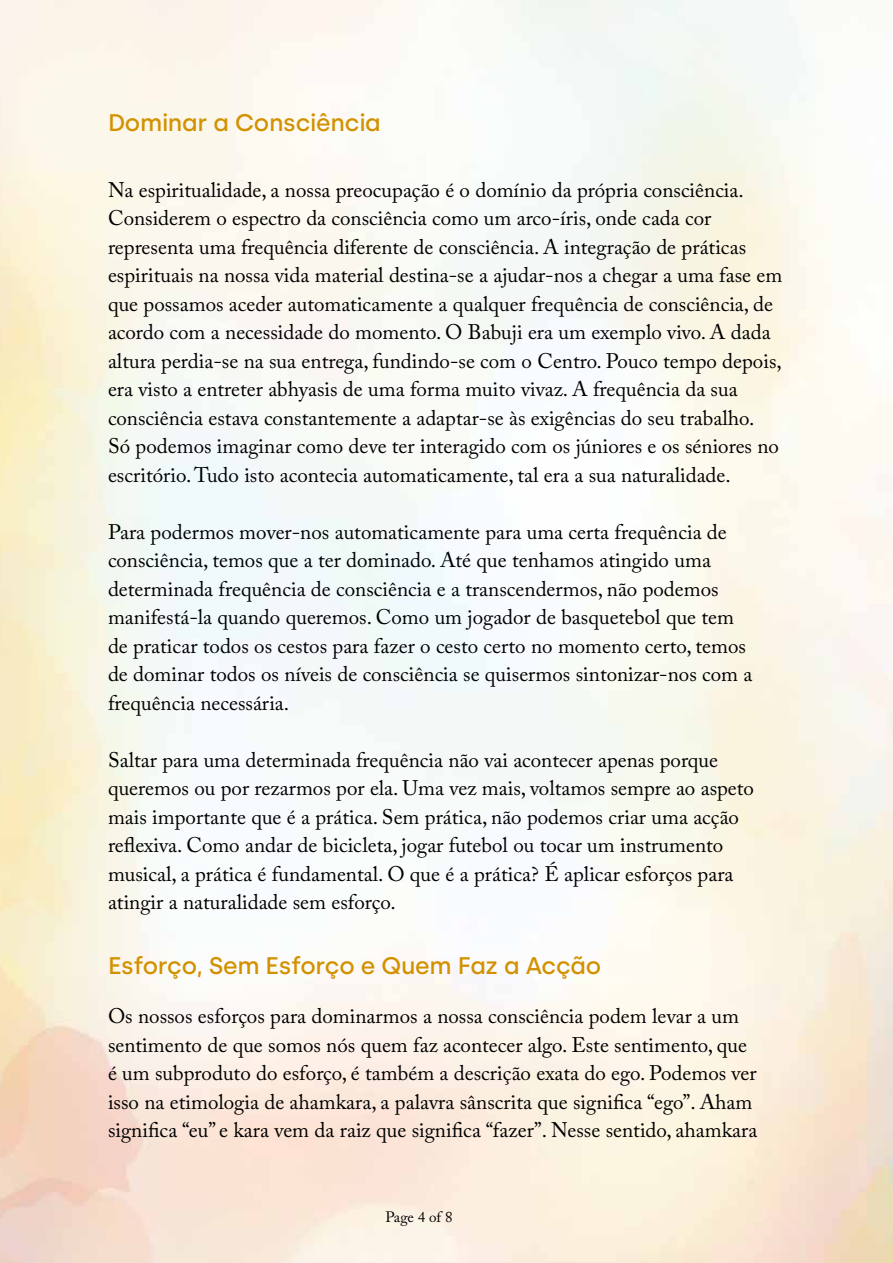
<style>
.page{position:relative;width:893px;height:1263px;background:#fff}
.page>*{position:absolute;margin:0;border:0;box-sizing:border-box;transform-origin:0 0}
.t1{font:500 24px "Silka";letter-spacing:-.01em;color:#d29100}
.t2{font:21px/28.5px "Adobe Caslon Pro";color:#000}
.t3{font:15px "Adobe Caslon Pro";color:#000}
</style>
<div class="page">
<p class="t1" style="left:108px;top:108px;width:274px">Dominar a Consciência</p>
<p class="t2" style="left:108px;top:175px;width:676px">Na espiritualidade, a nossa preocupação é o domínio da própria consciência.<br>Considerem o espectro da consciência como um arco-íris, onde cada cor representa uma frequência diferente de consciência. A integração de práticas espirituais na nossa vida material destina-se a ajudar-nos a chegar a uma fase em que possamos aceder automaticamente a qualquer frequência de consciência, de acordo com a necessidade do momento. O Babuji era um exemplo vivo. A dada altura perdia-se na sua entrega, fundindo-se com o Centro. Pouco tempo depois, era visto a entreter abhyasis de uma forma muito vivaz. A frequência da sua consciência estava constantemente a adaptar-se às exigências do seu trabalho.<br>Só podemos imaginar como deve ter interagido com os júniores e os séniores no escritório. Tudo isto acontecia automaticamente, tal era a sua naturalidade.</p>
<p class="t2" style="left:108px;top:517px;width:646px">Para podermos mover-nos automaticamente para uma certa frequência de consciência, temos que a ter dominado. Até que tenhamos atingido uma determinada frequência de consciência e a transcendermos, não podemos manifestá-la quando queremos. Como um jogador de basquetebol que tem de praticar todos os cestos para fazer o cesto certo no momento certo, temos de dominar todos os níveis de consciência se quisermos sintonizar-nos com a frequência necessária.</p>
<p class="t2" style="left:108px;top:745px;width:647px">Saltar para uma determinada frequência não vai acontecer apenas porque queremos ou por rezarmos por ela. Uma vez mais, voltamos sempre ao aspeto mais importante que é a prática. Sem prática, não podemos criar uma acção reflexiva. Como andar de bicicleta, jogar futebol ou tocar um instrumento musical, a prática é fundamental. O que é a prática? É aplicar esforços para atingir a naturalidade sem esforço.</p>
<p class="t1" style="left:108px;top:951px;width:495px">Esforço, Sem Esforço e Quem Faz a Acção</p>
<p class="t2" style="left:108px;top:1002px;width:651px">Os nossos esforços para dominarmos a nossa consciência podem levar a um sentimento de que somos nós quem faz acontecer algo. Este sentimento, que é um subproduto do esforço, é também a descrição exata do ego. Podemos ver isso na etimologia de ahamkara, a palavra sânscrita que significa “ego”. Aham significa “eu” e kara vem da raiz que significa “fazer”. Nesse sentido, ahamkara</p>
<p class="t3" style="left:385px;top:1208px;width:69px">Page 4 of 8</p>
</div>
